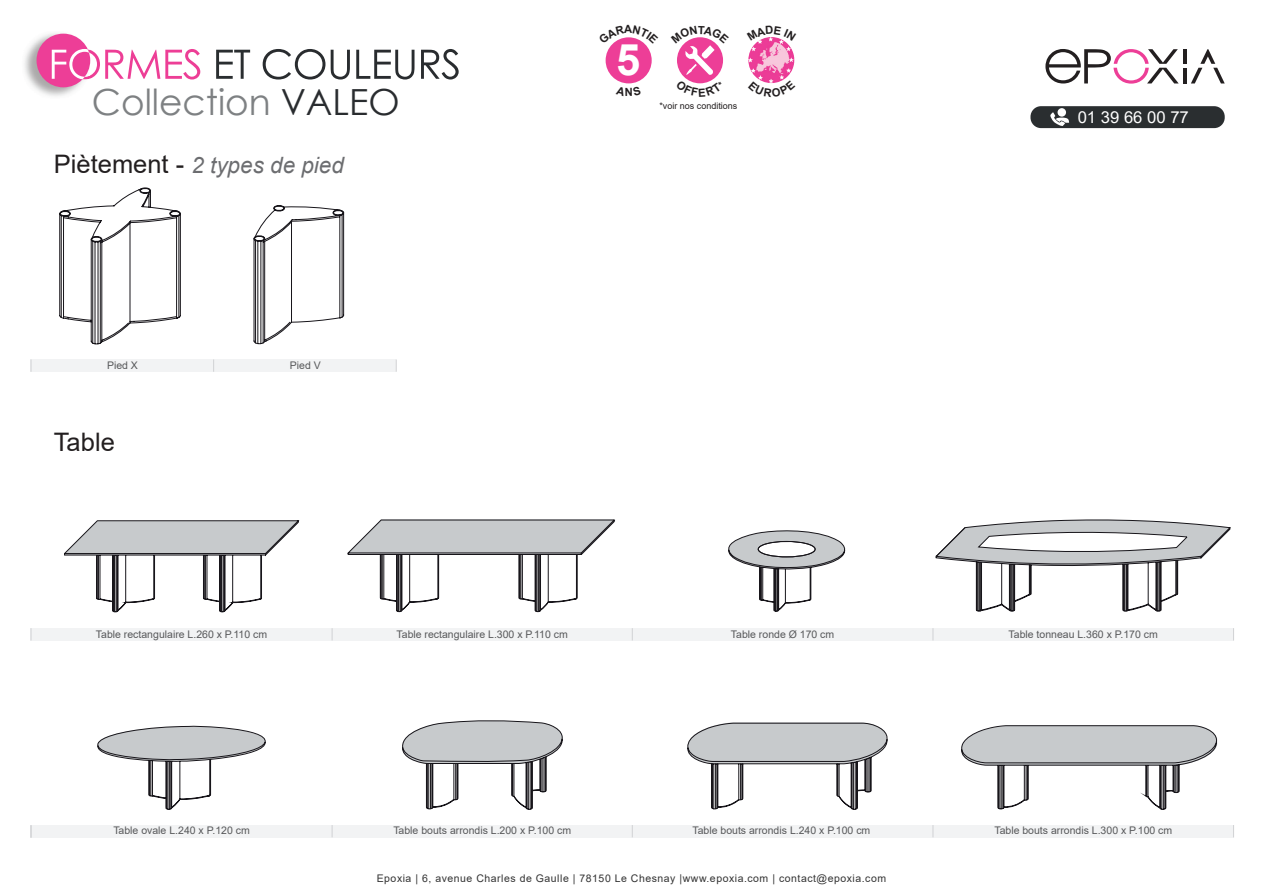
<style>
.page{position:relative;width:1263px;height:893px;background:#fff}
.page>*{position:absolute;margin:0;border:0;box-sizing:border-box;transform-origin:0 0}
.t1{font:700 43.5px "Arial";color:#fff}
.t2{font:36px "Century Gothic";color:#7e8183}
.t3{font:25.5px "Arial";color:#231f20}
.t4{font:italic 22.5px "Arial";color:#6c6d70}
.t5{font:16.5px "Arial";color:#fff}
.t6{font:10.5px "Arial";color:#57585a}
.t7{font:10.5px "Arial";letter-spacing:.05em;color:#333}
.t8{font:9px "Arial";color:#231f20}
.s1{color:#292c2f}
.s2{font-style:normal;font-size:25.5px;color:#231f20}
</style>
<div class="page">
<svg style="left:1191px;top:49px;width:34px;height:34px"></svg>
<hr style="left:1183px;top:68px;width:4px;height:15px;background:#231f20">
<hr style="left:1183px;top:49px;width:4px;height:15px;background:#231f20">
<svg style="left:1045px;top:49px;width:134px;height:35px"></svg>
<div style="left:1030px;top:106px;width:195px;height:22px;background:#2a2e30;border-radius:10px"></div>
<div style="left:1057px;top:108px;width:9px;height:9px;background:#fff;border-radius:50%"></div>
<svg style="left:1050px;top:112px;width:19px;height:14px"></svg>
<img style="left:748px;top:37px;width:46px;height:46px;border-radius:23px">
<div style="left:606px;top:37px;width:46px;height:46px;background:#ed3e97;border-radius:50%"></div>
<svg style="left:216px;top:50px;width:34px;height:29px"></svg>
<svg style="left:263px;top:49px;width:62px;height:31px"></svg>
<svg style="left:331px;top:50px;width:19px;height:30px"></svg>
<svg style="left:356px;top:50px;width:58px;height:30px"></svg>
<svg style="left:421px;top:49px;width:38px;height:31px"></svg>
<img style="left:24px;top:33px;width:64px;height:63px">
<div style="left:37px;top:34px;width:53px;height:53px;background:#ed3e97;border-radius:50%"></div>
<svg style="left:52px;top:49px;width:148px;height:31px"></svg>
<div style="left:31px;top:628px;width:1203px;height:12px;background:#f2f3f4"></div>
<div style="left:31px;top:825px;width:1203px;height:12px;background:#f2f3f4"></div>
<div style="left:31px;top:359px;width:365px;height:13px;background:#f2f3f4"></div>
<svg style="left:332px;top:628px;width:1px;height:12px"></svg>
<svg style="left:332px;top:825px;width:1px;height:12px"></svg>
<svg style="left:396px;top:359px;width:1px;height:13px"></svg>
<svg style="left:213px;top:359px;width:1px;height:13px"></svg>
<svg style="left:632px;top:628px;width:1px;height:12px"></svg>
<svg style="left:632px;top:825px;width:1px;height:12px"></svg>
<svg style="left:1233px;top:628px;width:1px;height:12px"></svg>
<svg style="left:1233px;top:825px;width:1px;height:12px"></svg>
<svg style="left:932px;top:628px;width:1px;height:12px"></svg>
<svg style="left:932px;top:825px;width:1px;height:12px"></svg>
<svg style="left:31px;top:628px;width:1px;height:12px"></svg>
<svg style="left:31px;top:360px;width:1px;height:12px"></svg>
<svg style="left:31px;top:825px;width:1px;height:13px"></svg>
<svg style="left:64px;top:520px;width:235px;height:92px"></svg>
<svg style="left:347px;top:519px;width:268px;height:93px"></svg>
<svg style="left:728px;top:530px;width:118px;height:82px"></svg>
<svg style="left:935px;top:519px;width:296px;height:93px"></svg>
<svg style="left:97px;top:726px;width:169px;height:84px"></svg>
<svg style="left:402px;top:720px;width:161px;height:90px"></svg>
<svg style="left:687px;top:722px;width:201px;height:88px"></svg>
<svg style="left:961px;top:725px;width:256px;height:85px"></svg>
<svg style="left:253px;top:205px;width:91px;height:140px"></svg>
<svg style="left:59px;top:187px;width:122px;height:158px"></svg>
<svg style="left:677px;top:37px;width:46px;height:47px"></svg>
<svg style="left:750px;top:37px;width:43px;height:14px"></svg>
<svg style="left:750px;top:68px;width:43px;height:16px"></svg>
<svg style="left:612px;top:37px;width:33px;height:7px"></svg>
<h2 class="t2" style="left:92px;top:76px;width:309px">Collection <span class="s1">VALEO</span></h2>
<h3 class="t4" style="left:54px;top:150px;width:292px"><span class="s2">Piètement -</span> 2 types de pied</h3>
<h1 class="t1" style="left:616px;top:29px;width:26px">5</h1>
<p class="t8" style="left:659px;top:100px;width:80px">*voir nos conditions</p>
<h3 class="t5" style="left:1078px;top:106px;width:113px">01 39 66 00 77</h3>
<p class="t6" style="left:107px;top:358px;width:32px">Pied X</p>
<p class="t6" style="left:290px;top:358px;width:32px">Pied V</p>
<h3 class="t3" style="left:54px;top:425px;width:62px">Table</h3>
<p class="t6" style="left:96px;top:627px;width:173px">Table rectangulaire L.260 x P.110 cm</p>
<p class="t6" style="left:397px;top:627px;width:173px">Table rectangulaire L.300 x P.110 cm</p>
<p class="t6" style="left:731px;top:627px;width:105px">Table ronde Ø 170 cm</p>
<p class="t6" style="left:1008px;top:627px;width:151px">Table tonneau L.360 x P.170 cm</p>
<p class="t6" style="left:113px;top:823px;width:138px">Table ovale L.240 x P.120 cm</p>
<p class="t6" style="left:393px;top:823px;width:179px">Table bouts arrondis L.200 x P.100 cm</p>
<p class="t6" style="left:692px;top:823px;width:179px">Table bouts arrondis L.240 x P.100 cm</p>
<p class="t6" style="left:994px;top:823px;width:179px">Table bouts arrondis L.300 x P.100 cm</p>
<p class="t7" style="left:377px;top:871px;width:511px">Epoxia | 6, avenue Charles de Gaulle | 78150 Le Chesnay |www.epoxia.com | contact@epoxia.com</p>
</div>
